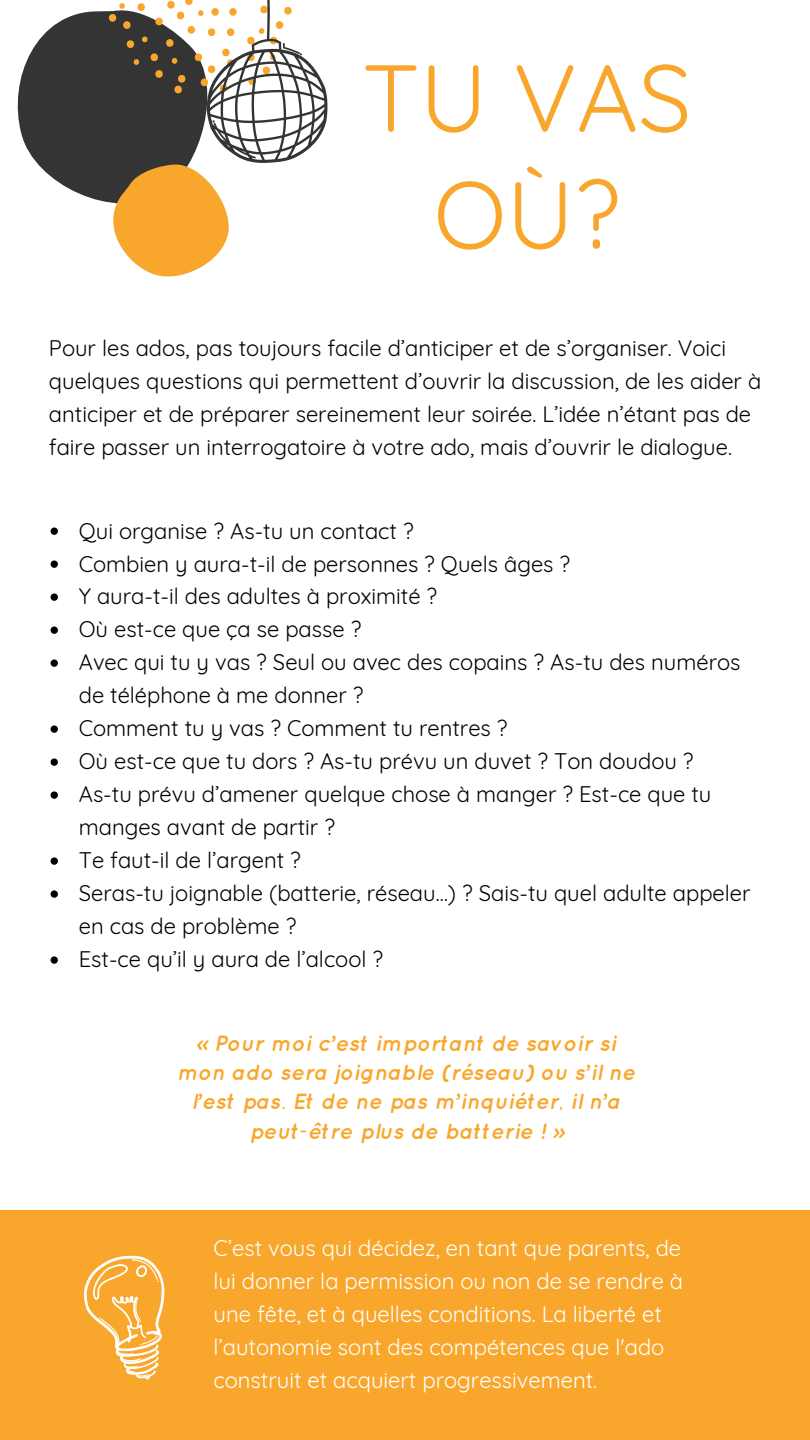
<style>
.page{position:relative;width:810px;height:1440px;background:#fff}
.page>*{position:absolute;margin:0;border:0;box-sizing:border-box;transform-origin:0 0}
.t1{font:95.1px/116.8px "Quicksand";color:#f9a72c;text-align:center}
.t2{font:22px/33px "Quicksand";color:#000}
.t3{font:22px/33px "Quicksand";color:#fff}
.t4{font:italic 700 22px/29.3px "Quicksand";color:#f9a72c;text-align:center}
</style>
<div class="page">
<svg style="left:17px;top:11px;width:91px;height:192px;fill:#343434"></svg>
<div style="left:0;top:1210px;width:810px;height:230px;background:#f9a72c"></div>
<svg style="left:108px;top:0;width:219px;height:276px"></svg>
<svg style="left:83px;top:1255px;width:82px;height:125px"></svg>
<svg style="left:51px;top:528px;width:7px;height:7px"></svg>
<svg style="left:51px;top:561px;width:7px;height:7px"></svg>
<svg style="left:51px;top:594px;width:7px;height:7px"></svg>
<svg style="left:51px;top:626px;width:7px;height:8px"></svg>
<svg style="left:51px;top:659px;width:7px;height:8px"></svg>
<svg style="left:51px;top:725px;width:7px;height:8px"></svg>
<svg style="left:51px;top:758px;width:7px;height:8px"></svg>
<svg style="left:51px;top:791px;width:7px;height:8px"></svg>
<svg style="left:51px;top:857px;width:7px;height:8px"></svg>
<svg style="left:51px;top:890px;width:7px;height:8px"></svg>
<svg style="left:51px;top:956px;width:7px;height:8px"></svg>
<p class="t1" style="left:362px;top:38px;width:331px">TU VAS<br>OÙ?</p>
<p class="t2" style="left:49px;top:331px;width:714px">Pour les ados, pas toujours facile d’anticiper et de s’organiser. Voici quelques questions qui permettent d’ouvrir la discussion, de les aider à anticiper et de préparer sereinement leur soirée. L’idée n’étant pas de faire passer un interrogatoire à votre ado, mais d’ouvrir le dialogue.</p>
<p class="t2" style="left:79px;top:514px;width:336px">Qui organise ? As-tu un contact ?</p>
<p class="t2" style="left:79px;top:547px;width:493px">Combien y aura-t-il de personnes ? Quels âges ?</p>
<p class="t2" style="left:79px;top:580px;width:360px">Y aura-t-il des adultes à proximité ?</p>
<p class="t2" style="left:79px;top:613px;width:284px">Où est-ce que ça se passe ?</p>
<p class="t2" style="left:79px;top:646px;width:663px">Avec qui tu y vas ? Seul ou avec des copains ? As-tu des numéros de téléphone à me donner ?</p>
<p class="t2" style="left:79px;top:712px;width:430px">Comment tu y vas ? Comment tu rentres ?</p>
<p class="t2" style="left:79px;top:745px;width:616px">Où est-ce que tu dors ? As-tu prévu un duvet ? Ton doudou ?</p>
<p class="t2" style="left:79px;top:778px;width:634px">As-tu prévu d’amener quelque chose à manger ? Est-ce que tu manges avant de partir ?</p>
<p class="t2" style="left:79px;top:844px;width:224px">Te faut-il de l’argent ?</p>
<p class="t2" style="left:79px;top:877px;width:673px">Seras-tu joignable (batterie, réseau…) ? Sais-tu quel adulte appeler en cas de problème ?</p>
<p class="t2" style="left:79px;top:943px;width:306px">Est-ce qu’il y aura de l’alcool ?</p>
<p class="t4" style="left:177px;top:1028px;width:460px">« Pour moi c’est important de savoir si mon ado sera joignable (réseau) ou s’il ne l’est pas. Et de ne pas m’inquiéter, il n’a peut-être plus de batterie ! »</p>
<p class="t3" style="left:214px;top:1232px;width:471px">C’est vous qui décidez, en tant que parents, de lui donner la permission ou non de se rendre à une fête, et à quelles conditions. La liberté et l’autonomie sont des compétences que l'ado construit et acquiert progressivement.</p>
</div>
